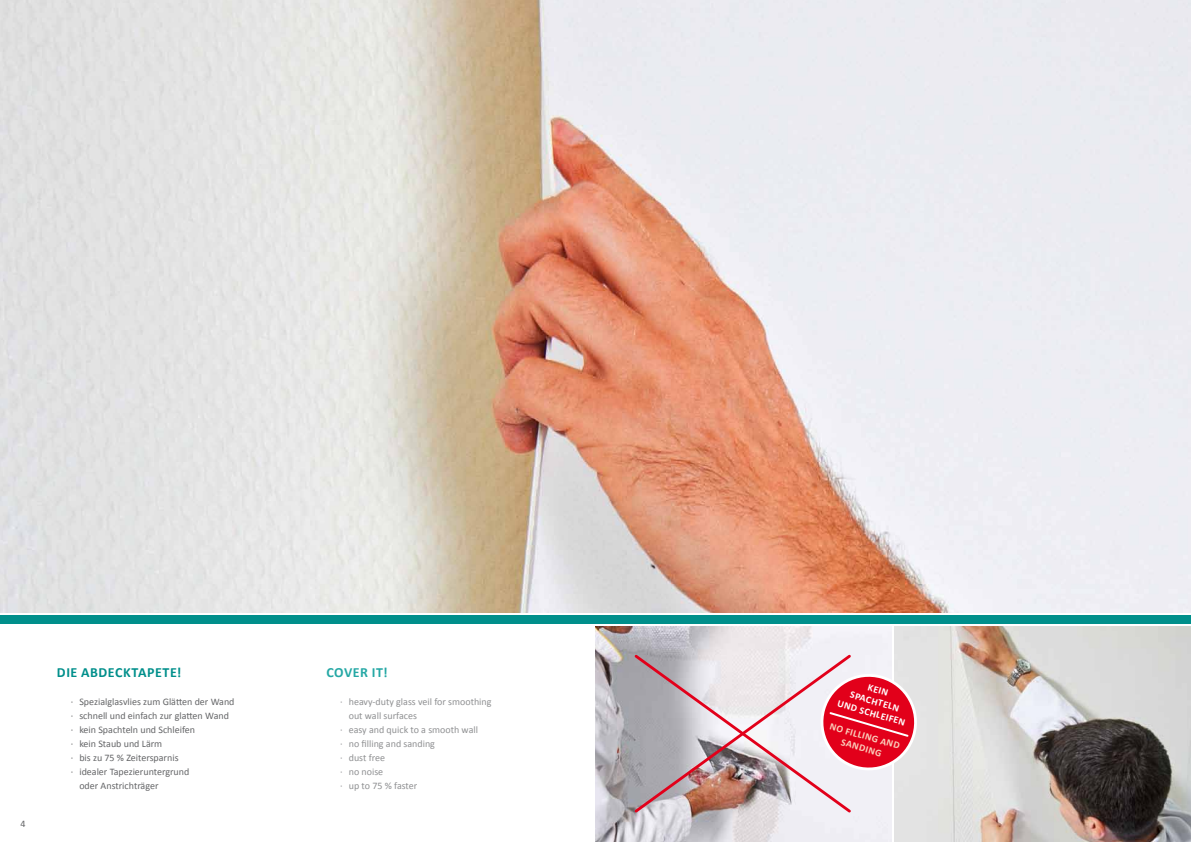
<style>
.page{position:relative;width:1191px;height:842px;background:#fff}
.page>*{position:absolute;margin:0;border:0;box-sizing:border-box;transform-origin:0 0}
.t1{font:700 14px "Calibri";letter-spacing:.04em;color:#008f8b}
.t2{font:700 14px "Calibri";letter-spacing:.04em;color:#25a8a5}
.t3{font:10px "Calibri";color:#646567}
.t4{font:10px "Calibri";color:#8f9092}
.t5{font:700 10px "Calibri";color:#fff}
.t6{font:700 10px/12px "Calibri";color:#facfbb;text-align:center}
</style>
<div class="page">
<img style="left:0;top:0;width:1191px;height:612px">
<div style="left:0;top:615px;width:1191px;height:9px;background:#008f8b"></div>
<img style="left:595px;top:626px;width:296px;height:216px">
<img style="left:894px;top:626px;width:297px;height:216px">
<svg style="left:632px;top:652px;width:292px;height:163px"></svg>
<p class="t3" style="left:20px;top:817px;width:7px">4</p>
<h1 class="t1" style="left:57px;top:663px;width:126px">DIE ABDECKTAPETE!</h1>
<p class="t3" style="left:71px;top:695px;width:165px">· Spezialglasvlies zum Glätten der Wand</p>
<p class="t3" style="left:71px;top:709px;width:160px">· schnell und einfach zur glatten Wand</p>
<p class="t3" style="left:71px;top:723px;width:126px">· kein Spachteln und Schleifen</p>
<p class="t3" style="left:71px;top:737px;width:93px">· kein Staub und Lärm</p>
<p class="t3" style="left:71px;top:751px;width:109px">· bis zu 75 % Zeitersparnis</p>
<p class="t3" style="left:71px;top:765px;width:120px">· idealer Tapezieruntergrund</p>
<p class="t3" style="left:79px;top:779px;width:81px">oder Anstrichträger</p>
<h1 class="t2" style="left:326px;top:663px;width:63px">COVER IT!</h1>
<p class="t4" style="left:340px;top:695px;width:153px">· heavy-duty glass veil for smoothing</p>
<p class="t4" style="left:349px;top:709px;width:70px">out wall surfaces</p>
<p class="t4" style="left:340px;top:723px;width:139px">· easy and quick to a smooth wall</p>
<p class="t4" style="left:340px;top:737px;width:96px">· no filling and sanding</p>
<p class="t4" style="left:340px;top:751px;width:46px">· dust free</p>
<p class="t4" style="left:340px;top:765px;width:44px">· no noise</p>
<p class="t4" style="left:340px;top:779px;width:79px">· up to 75 % faster</p>
<p class="t5" style="left:870px;top:681px;width:22px;rotate:16deg">KEIN</p>
<p class="t5" style="left:852px;top:688px;width:17px;rotate:16deg">SPAC</p>
<p class="t5" style="left:839px;top:697px;width:72px;rotate:16deg">UND SCHLEIFEN</p>
<p class="t5" style="left:873px;top:694px;width:30px;rotate:16deg">HTELN</p>
<p class="t6" style="left:831px;top:720px;width:73px;rotate:16deg">NO FILLING AND<br>SA NDING</p>
</div>
